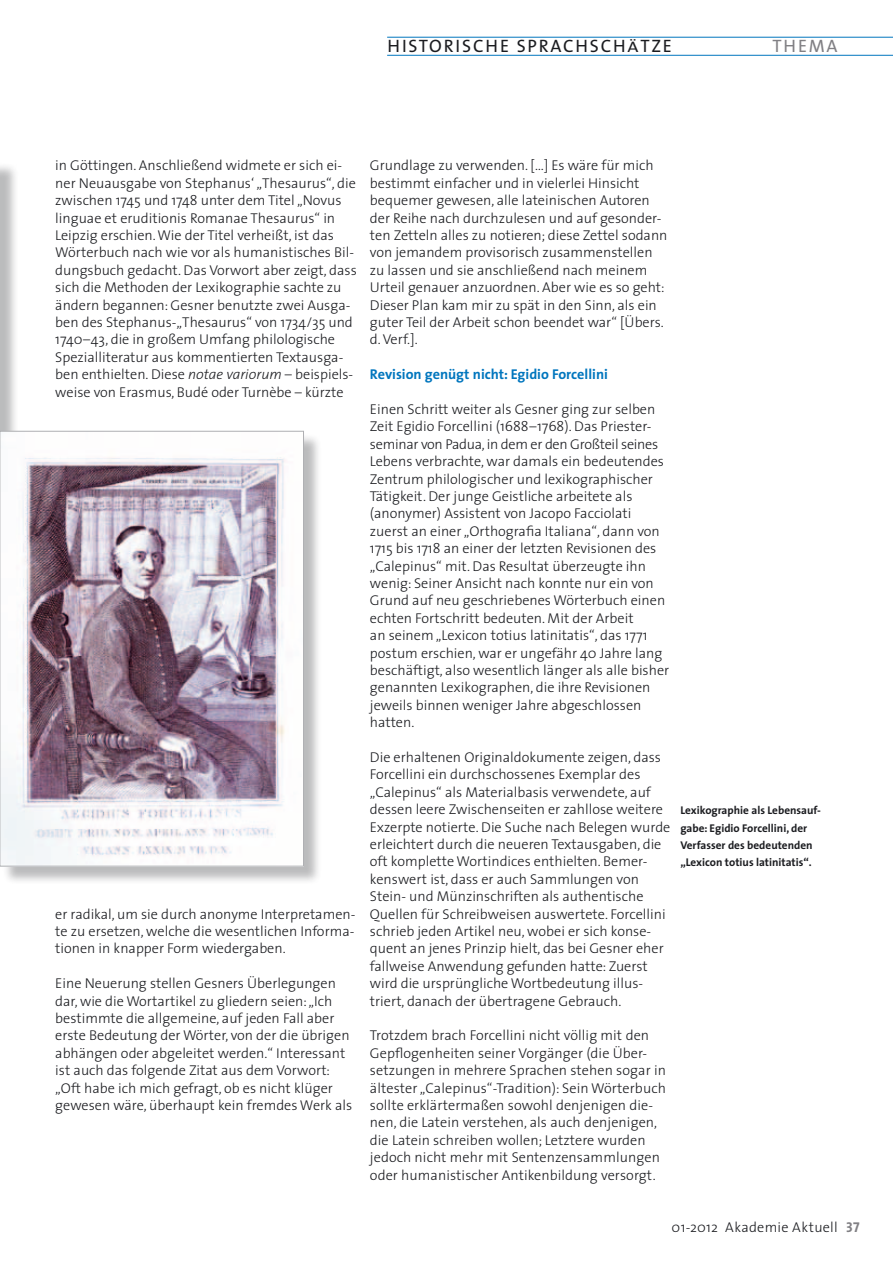
<style>
.page{position:relative;width:893px;height:1263px;background:#fff}
.page>*{position:absolute;margin:0;border:0;box-sizing:border-box;transform-origin:0 0}
.t1{font:18px "The Sans";letter-spacing:.1em;color:#1b1c20}
.t2{font:18px "The Sans";letter-spacing:.1em;color:#818084}
.t3{font:300 14.25px/17.4px "The Sans";color:#1b1c20}
.t4{font:700 14.25px "The Sans";color:#0076be}
.t5{font:300 14.25px "The Sans";letter-spacing:.02em;color:#1b1c20}
.t6{font:700 11.25px/17.4px "The Sans";color:#1b1c20}
.s1{font-size:15.3px}
.s2{font-style:italic}
.s3{font-family:"The Sans Bold Caps";font-weight:400;color:#818084}
</style>
<div class="page">
<hr style="left:387px;top:55px;width:506px;height:1px;background:#0076be">
<hr style="left:387px;top:37px;width:506px;height:1px;background:#0076be">
<div style="left:0;top:162px;width:19px;height:288px;background:#1b1c20;opacity:.3"></div>
<img style="left:0;top:159px;width:1px;height:272px">
<div style="left:2px;top:433px;width:321px;height:452px;background:#1b1c20;opacity:.3"></div>
<img style="left:2px;top:433px;width:300px;height:431px">
<div style="left:0;top:431px;width:304px;height:435px;border:1px solid #aeafb2"></div>
<p class="t1" style="left:387px;top:31px;width:286px">H ISTORISCHE SPRACHSCH<span class="s1">Ä</span>TZE</p>
<p class="t2" style="left:772px;top:31px;width:67px">THEMA</p>
<p class="t3" style="left:55px;top:156px;width:303px">in Göttingen. Anschließend widmete er sich ei&shy;ner Neuausgabe von Stephanus‘ „Thesaurus“, die zwischen 1745 und 1748 unter dem Titel „Novus linguae et eruditionis Romanae Thesaurus“ in Leipzig erschien. Wie der Titel verheißt, ist das Wörterbuch nach wie vor als humanistisches Bil&shy;dungsbuch gedacht. Das Vorwort aber zeigt, dass sich die Methoden der Lexikographie sachte zu ändern begannen: Gesner benutzte zwei Ausga&shy;ben des Stephanus-„Thesaurus“ von 1734/35 und 1740–43, die in großem Umfang philologische Spezialliteratur aus kommentierten Textausga&shy;ben enthielten. Diese <span class="s2">notae variorum</span> – beispiels&shy;weise von Erasmus, Budé oder Turnèbe – kürzte</p>
<p class="t3" style="left:55px;top:905px;width:302px;text-align:justify">er radikal, um sie durch anonyme Interpretamen&shy;te zu ersetzen, welche die wesentlichen Informa&shy;tionen in knapper Form wiedergaben.</p>
<p class="t3" style="left:55px;top:974px;width:298px">Eine Neuerung stellen Gesners Überlegungen dar, wie die Wortartikel zu gliedern seien: „Ich bestimmte die allgemeine, auf jeden Fall aber erste Bedeutung der Wörter, von der die übrigen abhängen oder abgeleitet werden.“ Interessant ist auch das folgende Zitat aus dem Vorwort: „Oft habe ich mich gefragt, ob es nicht klüger gewesen wäre, überhaupt kein fremdes Werk als</p>
<p class="t3" style="left:370px;top:156px;width:299px">Grundlage zu verwenden. […] Es wäre für mich bestimmt einfacher und in vielerlei Hinsicht bequemer gewesen, alle lateinischen Autoren der Reihe nach durchzulesen und auf gesonder&shy;ten Zetteln alles zu notieren; diese Zettel sodann von jemandem provisorisch zusammenstellen zu lassen und sie anschließend nach meinem Urteil genauer anzuordnen. Aber wie es so geht:<br>Dieser Plan kam mir zu spät in den Sinn, als ein guter Teil der Arbeit schon beendet war“ [Übers. d. Verf.].</p>
<p class="t4" style="left:370px;top:362px;width:239px">Revision genügt nicht: Egidio Forcellini</p>
<p class="t3" style="left:370px;top:400px;width:301px">Einen Schritt weiter als Gesner ging zur selben Zeit Egidio Forcellini (1688–1768). Das Priester&shy;seminar von Padua, in dem er den Großteil seines Lebens verbrachte, war damals ein bedeutendes Zentrum philologischer und lexikographischer Tätigkeit. Der junge Geistliche arbeitete als (anonymer) Assistent von Jacopo Facciolati zuerst an einer „Orthografia Italiana“, dann von 1715 bis 1718 an einer der letzten Revisionen des „Calepinus“ mit. Das Resultat überzeugte ihn wenig: Seiner Ansicht nach konnte nur ein von Grund auf neu geschriebenes Wörterbuch einen echten Fortschritt bedeuten. Mit der Arbeit<br>an seinem „Lexicon totius latinitatis“, das 1771 postum erschien, war er ungefähr 40 Jahre lang beschäftigt, also wesentlich länger als alle bisher genannten Lexikographen, die ihre Revisionen jeweils binnen weniger Jahre abgeschlossen hatten.</p>
<p class="t3" style="left:370px;top:748px;width:302px">Die erhaltenen Originaldokumente zeigen, dass Forcellini ein durchschossenes Exemplar des „Calepinus“ als Materialbasis verwendete, auf dessen leere Zwischenseiten er zahllose weitere Exzerpte notierte. Die Suche nach Belegen wurde erleichtert durch die neueren Textausgaben, die oft komplette Wortindices enthielten. Bemer&shy;kenswert ist, dass er auch Sammlungen von Stein- und Münzinschriften als authentische Quellen für Schreibweisen auswertete. Forcellini schrieb jeden Artikel neu, wobei er sich konse&shy;quent an jenes Prinzip hielt, das bei Gesner eher fallweise Anwendung gefunden hatte: Zuerst wird die ursprüngliche Wortbedeutung illus&shy;triert, danach der übertragene Gebrauch.</p>
<p class="t3" style="left:370px;top:1026px;width:298px">Trotzdem brach Forcellini nicht völlig mit den Gepflogenheiten seiner Vorgänger (die Über&shy;setzungen in mehrere Sprachen stehen sogar in ältester „Calepinus“-Tradition): Sein Wörterbuch sollte erklärtermaßen sowohl denjenigen die&shy;nen, die Latein verstehen, als auch denjenigen, die Latein schreiben wollen; Letztere wurden jedoch nicht mehr mit Sentenzensammlungen oder humanistischer Antikenbildung versorgt.</p>
<p class="t6" style="left:680px;top:801px;width:142px">Lexikographie als Lebensauf&shy;gabe: Egidio Forcellini, der<br>Verfasser des bedeutenden „Lexicon totius latinitatis“.</p>
<p class="t5" style="left:671px;top:1215px;width:190px">01-2012 Akademie Aktuell <span class="s3">37</span></p>
</div>
